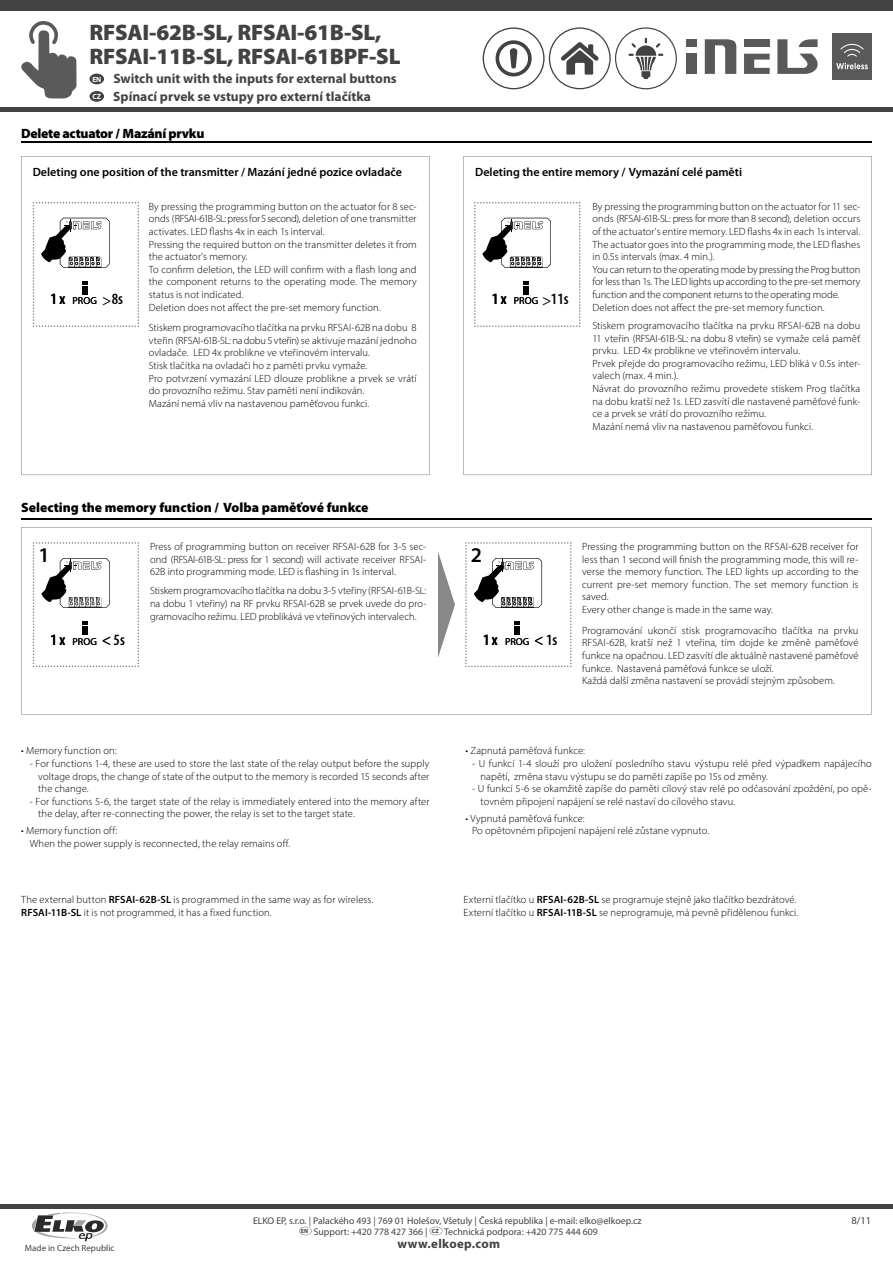
<style>
.page{position:relative;width:893px;height:1263px;background:#fff}
.page>*{position:absolute;margin:0;border:0;box-sizing:border-box;transform-origin:0 0}
.t1{font:900 22.5px/24px "Myriad Pro";letter-spacing:-.01em;color:#424242}
.t2{font:600 21px "Myriad Pro";color:#000}
.t3{font:600 condensed 15.75px "Myriad Pro";color:#000}
.t4{font:15.75px "Myriad Pro";color:#000}
.t5{font:700 13.5px "Myriad Pro";color:#424242}
.t6{font:900 13.5px "Myriad Pro";color:#000}
.t7{font:900 13.5px "Myriad Pro";letter-spacing:-.02em;color:#000}
.t8{font:700 12.75px "Myriad Pro";letter-spacing:.03em;color:#424242}
.t9{font:600 12px "Myriad Pro";color:#000}
.t10{font:300 10.5px/12.6px "Myriad Pro";letter-spacing:.01em;color:#000}
.t11{font:10.5px "Myriad Pro";color:#424242}
.t12{font:10.2px "Myriad Pro";color:#000}
.t13{font:9.75px/11.7px "Myriad Pro";color:#424242;text-align:center}
.t14{font:9px "Myriad Pro";color:#424242}
.s1{font-size:7.5px;color:#fff}
.s2{font-weight:600;font-stretch:condensed;font-size:15.75px}
.s3{font-weight:400;font-stretch:normal;font-size:10.2px}
.s4{font-weight:400;font-stretch:normal}
.s5{font-weight:600}
</style>
<div class="page">
<svg style="left:463px;top:156px;width:409px;height:319px"></svg>
<svg style="left:21px;top:156px;width:408px;height:319px"></svg>
<svg style="left:21px;top:527px;width:851px;height:187px"></svg>
<div style="left:0;top:1204px;width:893px;height:5px;background:#424242"></div>
<div style="left:0;top:0;width:893px;height:11px;background:#424242"></div>
<hr style="left:0;top:108px;width:893px;height:4px;background:#424242">
<svg style="left:483px;top:27px;width:194px;height:62px"></svg>
<div style="left:90px;top:74px;width:14px;height:10px;background:#424242;border-radius:50%"></div>
<svg style="left:21px;top:21px;width:56px;height:78px"></svg>
<div style="left:90px;top:91px;width:14px;height:11px;background:#424242;border-radius:50%"></div>
<svg style="left:32px;top:1212px;width:76px;height:29px"></svg>
<div style="left:687px;top:54px;width:10px;height:20px;background:#595959"></div>
<svg style="left:705px;top:39px;width:31px;height:35px"></svg>
<svg style="left:744px;top:54px;width:26px;height:20px"></svg>
<div style="left:744px;top:39px;width:26px;height:8px;background:#595959"></div>
<svg style="left:777px;top:39px;width:41px;height:35px"></svg>
<div style="left:687px;top:39px;width:10px;height:8px;background:#595959"></div>
<div style="left:832px;top:34px;width:40px;height:46px;background:#595959"></div>
<svg style="left:840px;top:44px;width:24px;height:13px"></svg>
<svg style="left:836px;top:63px;width:32px;height:6px"></svg>
<hr style="left:21px;top:141px;width:851px;height:1px;background:#000">
<hr style="left:21px;top:518px;width:851px;height:1px;background:#000">
<svg style="left:438px;top:551px;width:17px;height:107px"></svg>
<svg style="left:299px;top:1227px;width:13px;height:8px"></svg>
<svg style="left:430px;top:1227px;width:12px;height:8px"></svg>
<svg style="left:33px;top:202px;width:106px;height:125px"></svg>
<svg style="left:474px;top:202px;width:106px;height:125px"></svg>
<svg style="left:33px;top:542px;width:106px;height:125px"></svg>
<svg style="left:465px;top:542px;width:106px;height:125px"></svg>
<h1 class="t1" style="left:90px;top:23px;width:313px">RFSAI-62B-SL, RFSAI-61B-SL,<br>RFSAI-11B-SL, RFSAI-61BPF-SL</h1>
<p class="t5" style="left:92px;top:73px;width:306px"><span class="s1">EN</span> Switch unit with the inputs for external buttons</p>
<p class="t5" style="left:93px;top:92px;width:280px"><sup>CZ</sup> Spínací prvek se vstupy pro externí tlačítka</p>
<p class="t7" style="left:21px;top:128px;width:185px">Delete actuator / Mazání prvku</p>
<p class="t9" style="left:33px;top:167px;width:371px">Deleting one position of the transmitter / Mazání jedné pozice ovladače</p>
<p class="t10" style="left:149px;top:201px;width:269px">By pressing the programming button on the actuator for 8 sec&shy;onds (RFSAI-61B-SL: press for 5 second), deletion of one transmitter activates. LED flashs 4x in each 1s interval.<br>Pressing the required button on the transmitter deletes it from the actuator's memory.<br>To confirm deletion, the LED will confirm with a flash long and the component returns to the operating mode. The memory status is not indicated.<br>Deletion does not affect the pre-set memory function.</p>
<p class="t9" style="left:475px;top:167px;width:268px">Deleting the entire memory / Vymazání celé paměti</p>
<p class="t10" style="left:592px;top:201px;width:269px">By pressing the programming button on the actuator for 11 sec&shy;onds (RFSAI-61B-SL: press for more than 8 second), deletion occurs of the actuator's entire memory. LED flashs 4x in each 1s interval.<br>The actuator goes into the programming mode, the LED flashes in 0.5s intervals (max. 4 min.).<br>You can return to the operating mode by pressing the Prog button for less than 1s. The LED lights up according to the pre-set memory function and the component returns to the operating mode.<br>Deletion does not affect the pre-set memory function.</p>
<h3 class="t3" style="left:112px;top:290px;width:13px">8s</h3>
<p class="t12" style="left:51px;top:295px;width:48px"><span class="s2">1 x</span> PROG</p>
<h3 class="t4" style="left:111px;top:311px;width:11px;rotate:-180deg">&lt;</h3>
<h3 class="t3" style="left:492px;top:290px;width:78px">1 x <span class="s3">PROG</span> 11s</h3>
<h3 class="t4" style="left:551px;top:311px;width:11px;rotate:-180deg">&lt;</h3>
<p class="t10" style="left:149px;top:322px;width:269px">Stiskem programovacího tlačítka na prvku RFSAI-62B na dobu 8 vteřin (RFSAI-61B-SL: na dobu 5 vteřin) se aktivuje mazání jednoho ovladače. LED 4x problikne ve vteřinovém intervalu.<br>Stisk tlačítka na ovladači ho z paměti prvku vymaže.<br>Pro potvrzení vymazání LED dlouze problikne a prvek se vrátí do provozního režimu. Stav paměti není indikován.<br>Mazání nemá vliv na nastavenou paměťovou funkci.</p>
<p class="t10" style="left:592px;top:320px;width:269px">Stiskem programovacího tlačítka na prvku RFSAI-62B na dobu 11 vteřin (RFSAI-61B-SL: na dobu 8 vteřin) se vymaže celá paměť prvku. LED 4x problikne ve vteřinovém intervalu.<br>Prvek přejde do programovacího režimu, LED bliká v 0.5s inter&shy;valech (max. 4 min.).<br>Návrat do provozního režimu provedete stiskem Prog tlačítka na dobu kratší než 1s. LED zasvítí dle nastavené paměťové funk&shy;ce a prvek se vrátí do provozního režimu.<br>Mazání nemá vliv na nastavenou paměťovou funkci.</p>
<p class="t6" style="left:21px;top:502px;width:349px">Selecting the memory function / Volba paměťové funkce</p>
<h2 class="t2" style="left:38px;top:547px;width:13px">1</h2>
<h3 class="t3" style="left:51px;top:630px;width:76px">1 x <span class="s3">PROG</span> <span class="s4">&lt;</span> 5s</h3>
<p class="t10" style="left:150px;top:541px;width:278px;text-align:justify">Press of programming button on receiver RFSAI-62B for 3-5 sec&shy;ond (RFSAI-61B-SL: press for 1 second) will activate receiver RFSAI-62B into programming mode. LED is flashing in 1s interval.</p>
<p class="t10" style="left:582px;top:541px;width:278px">Pressing the programming button on the RFSAI-62B receiver for less than 1 second will finish the programming mode, this will re&shy;verse the memory function. The LED lights up according to the current pre-set memory function. The set memory function is saved.<br>Every other change is made in the same way.</p>
<h2 class="t2" style="left:471px;top:547px;width:13px">2</h2>
<p class="t10" style="left:150px;top:586px;width:278px;text-align:justify">Stiskem programovacího tlačítka na dobu 3-5 vteřiny (RFSAI-61B-SL: na dobu 1 vteřiny) na RF prvku RFSAI-62B se prvek uvede do pro&shy;gramovacího režimu. LED problikává ve vteřinových intervalech.</p>
<h3 class="t3" style="left:483px;top:630px;width:76px">1 x <span class="s3">PROG</span> <span class="s4">&lt;</span> 1s</h3>
<p class="t10" style="left:582px;top:625px;width:278px">Programování ukončí stisk programovacího tlačítka na prvku RFSAI-62B, kratší než 1 vteřina, tím dojde ke změně paměťové funkce na opačnou. LED zasvítí dle aktuálně nastavené paměťové funkce. Nastavená paměťová funkce se uloží.<br>Každá další změna nastavení se provádí stejným způsobem.</p>
<p class="t10" style="left:21px;top:746px;width:97px">• Memory function on:</p>
<p class="t10" style="left:38px;top:758px;width:393px;text-align:justify;text-indent:-9px">- For functions 1-4, these are used to store the last state of the relay output before the supply voltage drops, the change of state of the output to the memory is recorded 15 seconds after the change.</p>
<p class="t10" style="left:38px;top:796px;width:393px;text-indent:-9px">- For functions 5-6, the target state of the relay is immediately entered into the memory after the delay, after re-connecting the power, the relay is set to the target state.</p>
<p class="t10" style="left:30px;top:825px;width:262px;text-indent:-9px">• Memory function off:<br>When the power supply is reconnected, the relay remains off.</p>
<p class="t10" style="left:21px;top:894px;width:354px">The external button <span class="s5">RFSAI-62B-SL</span> is programmed in the same way as for wireless.<br><span class="s5">RFSAI-11B-SL</span> it is not programmed, it has a fixed function.</p>
<p class="t10" style="left:466px;top:746px;width:121px">• Zapnutá paměťová funkce:</p>
<p class="t10" style="left:480px;top:758px;width:393px;text-indent:-9px">- U funkcí 1-4 slouží pro uložení posledního stavu výstupu relé před výpadkem napájecího napětí, změna stavu výstupu se do paměti zapíše po 15s od změny.</p>
<p class="t10" style="left:480px;top:783px;width:393px;text-indent:-9px">- U funkcí 5-6 se okamžitě zapíše do paměti cílový stav relé po odčasování zpoždění, po opě&shy;tovném připojení napájení se relé nastaví do cílového stavu.</p>
<p class="t10" style="left:472px;top:813px;width:239px;text-indent:-6px">• Vypnutá paměťová funkce:<br>Po opětovném připojení napájení relé zůstane vypnuto.</p>
<p class="t10" style="left:463px;top:894px;width:336px">Externí tlačítko u <span class="s5">RFSAI-62B-SL</span> se programuje stejně jako tlačítko bezdrátové.<br>Externí tlačítko u <span class="s5">RFSAI-11B-SL</span> se neprogramuje, má pevně přidělenou funkci.</p>
<p class="t14" style="left:25px;top:1242px;width:91px">Made in Czech Republic</p>
<p class="t13" style="left:253px;top:1214px;width:390px">ELKO EP, s.r.o. | Palackého 493 | 769 01 Holešov, Všetuly | Česká republika | e-mail: elko@elkoep.cz<br><sup>EN</sup> Support: +420 778 427 366 | <sup>CZ</sup> Technická podpora: +420 775 444 609</p>
<p class="t8" style="left:397px;top:1239px;width:104px">www.elkoep.com</p>
<p class="t11" style="left:851px;top:1214px;width:21px">8/11</p>
</div>
